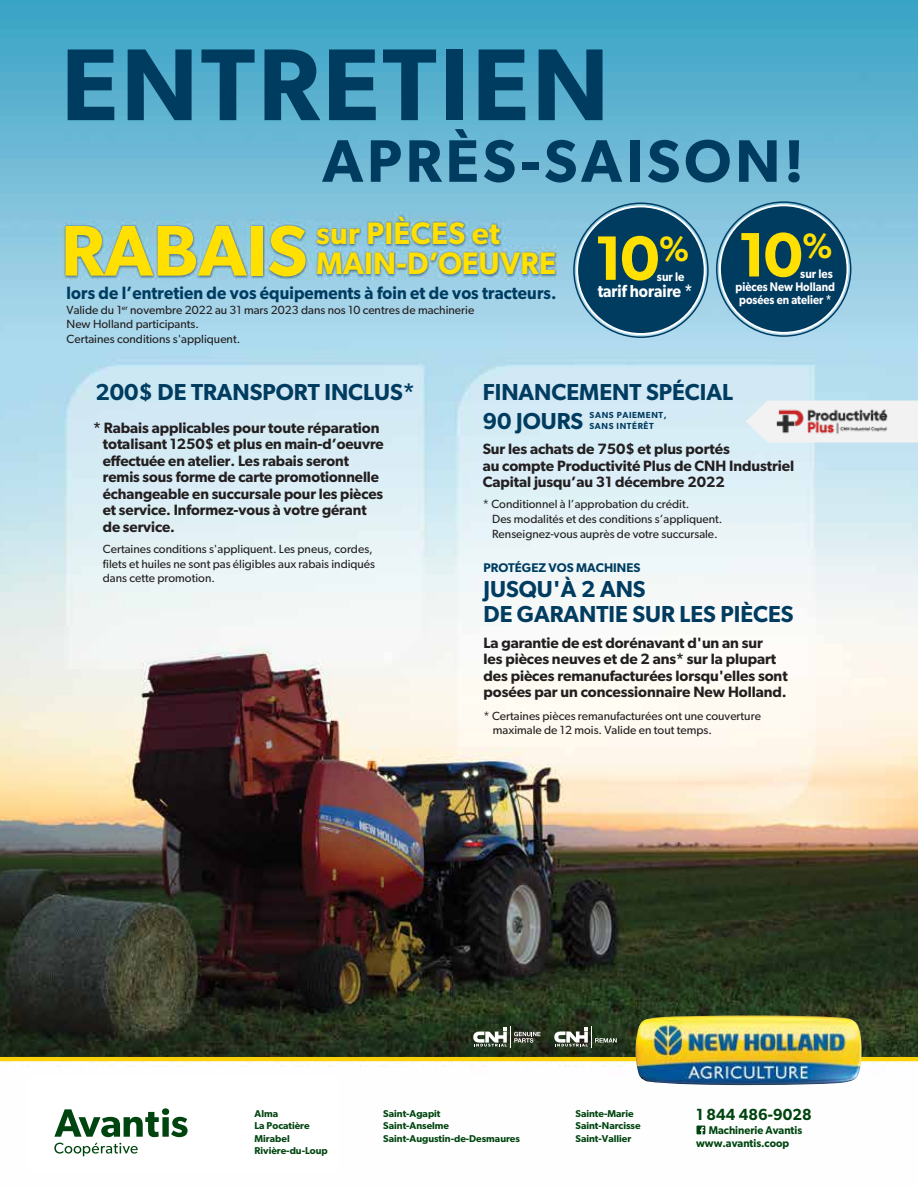
<style>
.page{position:relative;width:918px;height:1188px;background:#fff}
.page>*{position:absolute;margin:0;border:0;box-sizing:border-box;transform-origin:0 0}
.t1{font:600 102.45px "Gibson";letter-spacing:.03em;color:#003c60}
.t2{font:600 72px "Gibson";color:#ffe000}
.t3{font:600 62.85px "Gibson";color:#ffe000}
.t4{font:600 60.15px "Gibson";letter-spacing:.065em;color:#003c60}
.t5{font:600 31.2px "Gibson";letter-spacing:.01em;color:#ffe000}
.t6{font:600 23.1px/28.7px "Gibson";color:#003c60}
.t7{font:600 17.85px "Gibson";letter-spacing:.005em;color:#003c60;scale:.93 1}
.t8{font:600 17.4px "Gibson";color:#fff;scale:.89 1}
.t9{font:600 16.2px "Gibson";letter-spacing:.005em;color:#00450f;scale:.95 1}
.t10{font:600 15px/16.5px "Gibson";letter-spacing:-.005em;color:#231f20}
.t11{font:600 12.6px "Gibson";color:#003c60}
.t12{font:600 12.45px/13.4px "Gibson";color:#fff;scale:.9 1}
.t13{font:11.85px/14.9px "Gibson";color:#231f20}
.t14{font:600 11.25px/13.5px "Gibson";color:#00450f;scale:.95 1}
.t15{font:600 9.9px/12px "Gibson";color:#00450f}
.t16{font:600 8.85px/10.2px "Gibson";letter-spacing:.07em;color:#003c60}
</style>
<div class="page">
<img style="left:0;top:0;width:918px;height:1135px">
<div style="left:27px;top:1076px;width:311px;height:97px;background:#fff"></div>
<hr style="left:0;top:1057px;width:918px;height:4px;background:#fad007">
<svg style="left:697px;top:1126px;width:8px;height:8px"></svg>
<svg style="left:54px;top:1108px;width:134px;height:29px"></svg>
<svg style="left:54px;top:1143px;width:84px;height:13px"></svg>
<img style="left:632px;top:1016px;width:230px;height:71px">
<svg style="left:473px;top:1026px;width:68px;height:21px"></svg>
<svg style="left:554px;top:1026px;width:63px;height:21px"></svg>
<div style="left:577px;top:206px;width:128px;height:128px;background:#003c60;border-radius:50%"></div>
<div style="left:720px;top:205px;width:128px;height:128px;background:#003c60;border-radius:50%"></div>
<svg style="left:746px;top:400px;width:172px;height:42px"></svg>
<img style="left:765px;top:388px;width:133px;height:67px">
<h1 class="t1" style="left:61px;top:24px;width:549px">ENTRETIEN</h1>
<h3 class="t4" style="left:322px;top:125px;width:483px">APRÈS-SAISON!</h3>
<h2 class="t2" style="left:61px;top:208px;width:248px">RABAIS</h2>
<h3 class="t5" style="left:316px;top:214px;width:186px">sur PIÈCES et</h3>
<h3 class="t5" style="left:316px;top:245px;width:242px">MAIN-D’OEUVRE</h3>
<p class="t7" style="left:67px;top:282px;width:528px">lors de l’entretien de vos équipements à foin et de vos tracteurs.</p>
<p class="t13" style="left:67px;top:302px;width:409px">Valide du 1<sup>er</sup> novembre 2022 au 31 mars 2023 dans nos 10 centres de machinerie<br>New Holland participants.<br>Certaines conditions s'appliquent.</p>
<h3 class="t3" style="left:594px;top:221px;width:97px">10<sup>%</sup></h3>
<p class="t12" style="left:657px;top:270px;width:32px">sur le</p>
<p class="t8" style="left:598px;top:281px;width:108px">tarif horaire *</p>
<h3 class="t3" style="left:737px;top:217px;width:97px">10<sup>%</sup></h3>
<p class="t12" style="left:736px;top:266px;width:112px;text-indent:65px">sur les pièces New Holland posées en atelier *</p>
<h3 class="t6" style="left:95px;top:377px;width:321px">200$ DE TRANSPORT INCLUS*</h3>
<p class="t10" style="left:103px;top:419px;width:282px;text-indent:-10px">* Rabais applicables pour toute réparation totalisant 1250$ et plus en main-d’oeuvre effectuée en atelier. Les rabais seront remis sous forme de carte promotionnelle échangeable en succursale pour les pièces et service. Informez-vous à votre gérant de service.</p>
<p class="t13" style="left:103px;top:541px;width:274px">Certaines conditions s'appliquent. Les pneus, cordes, filets et huiles ne sont pas éligibles aux rabais indiqués dans cette promotion.</p>
<h3 class="t6" style="left:483px;top:378px;width:252px">FINANCEMENT SPÉCIAL<br>90 JOURS</h3>
<p class="t10" style="left:483px;top:441px;width:313px">Sur les achats de 750$ et plus portés<br>au compte Productivité Plus de CNH Industriel<br>Capital jusqu’au 31 décembre 2022</p>
<p class="t13" style="left:492px;top:497px;width:232px;text-indent:-9px">* Conditionnel à l’approbation du crédit.<br>Des modalités et des conditions s’appliquent.<br>Renseignez-vous auprès de votre succursale.</p>
<p class="t16" style="left:590px;top:410px;width:79px">SANS PAIEMENT,<br>SANS INTÉRÊT</p>
<p class="t11" style="left:483px;top:560px;width:158px">PROTÉGEZ VOS MACHINES</p>
<h3 class="t6" style="left:483px;top:576px;width:312px;line-height:25.2px">JUSQU'À 2 ANS<br>DE GARANTIE SUR LES PIÈCES</h3>
<p class="t10" style="left:483px;top:634px;width:306px">La garantie de est dorénavant d'un an sur<br>les pièces neuves et de 2 ans* sur la plupart des pièces remanufacturées lorsqu'elles sont posées par un concessionnaire New Holland.</p>
<p class="t13" style="left:493px;top:708px;width:270px;text-indent:-9px">* Certaines pièces remanufacturées ont une couverture maximale de 12 mois. Valide en tout temps.</p>
<p class="t15" style="left:255px;top:1108px;width:75px">Alma<br>La Pocatière<br>Mirabel<br>Rivière-du-Loup</p>
<p class="t15" style="left:383px;top:1108px;width:138px">Saint-Agapit<br>Saint-Anselme<br>Saint-Augustin-de-Desmaures</p>
<p class="t9" style="left:696px;top:1105px;width:123px">1 844 486-9028</p>
<p class="t15" style="left:576px;top:1108px;width:66px">Sainte-Marie<br>Saint-Narcisse<br>Saint-Vallier</p>
<p class="t14" style="left:696px;top:1123px;width:113px;text-indent:13px">Machinerie Avantis www.avantis.coop</p>
</div>
